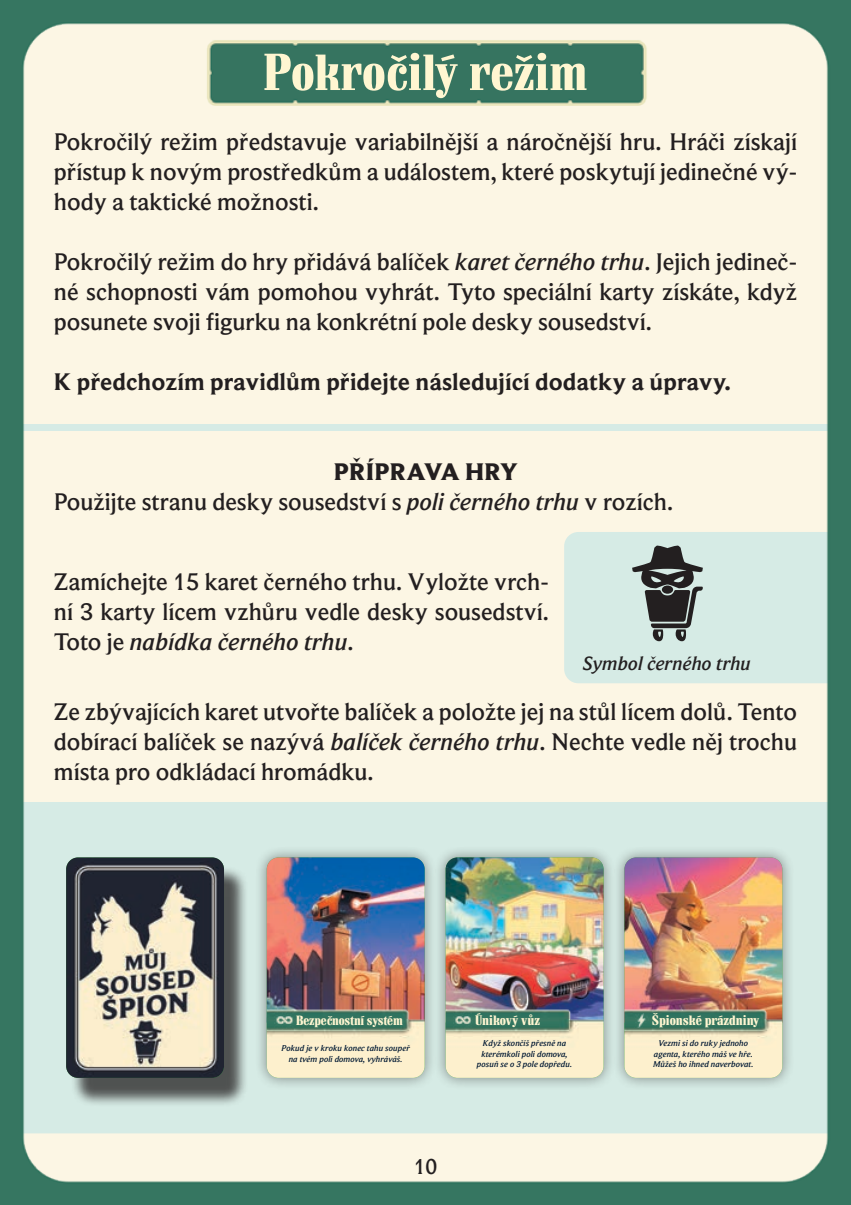
<style>
.page{position:relative;width:851px;height:1205px;background:#fff}
.page>*{position:absolute;margin:0;border:0;box-sizing:border-box;transform-origin:0 0}
.t1{font:55px "R41 Proclam";color:#fff6d1}
.t2{font:500 25px/30px "Beaufort Pro";color:#231f20;text-align:justify}
.t3{font:700 25px "Beaufort Pro";color:#231f20}
.t4{font:500 22.5px "Beaufort Pro";color:#231f20}
.t5{font:italic 500 20px "Beaufort Pro";color:#231f20}
.t6{font:14.75px "R41 Proclam";color:#fff6d1}
.t7{font:14.25px "R41 Proclam";letter-spacing:-.01em;color:#fff6d1}
.t8{font:italic 500 8.75px/10.5px "Beaufort Pro";color:#001833;text-align:center}
.s1{font-style:italic}
.s2{font-weight:800}
</style>
<div class="page">
<img style="left:0;top:0;width:850px;height:1205px">
<h1 class="t1" style="left:263px;top:41px;width:326px">Pokročilý režim</h1>
<p class="t2" style="left:54px;top:126px;width:744px">Pokročilý režim představuje variabilnější a náročnější hru. Hráči získají přístup k novým prostředkům a událostem, které poskytují jedinečné vý&shy;hody a taktické možnosti.</p>
<p class="t2" style="left:54px;top:246px;width:744px">Pokročilý režim do hry přidává balíček <span class="s1">karet černého trhu</span>. Jejich jedineč&shy;né schopnosti vám pomohou vyhrát. Tyto speciální karty získáte, když posunete svoji figurku na konkrétní pole desky sousedství.</p>
<p class="t3" style="left:54px;top:366px;width:678px">K předchozím pravidlům přidejte následující dodatky a úpravy.</p>
<p class="t2" style="left:54px;top:456px;width:620px;text-indent:279px"><span class="s2">PŘÍPRAVA HRY<br></span>Použijte stranu desky sousedství s <span class="s1">poli černého trhu</span> v rozích.</p>
<p class="t2" style="left:54px;top:566px;width:496px">Zamíchejte 15 karet černého trhu. Vyložte vrch&shy;ní 3 karty lícem vzhůru vedle desky sousedství.<br>Toto je <span class="s1">nabídka černého trhu</span>.</p>
<p class="t5" style="left:583px;top:651px;width:169px">Symbol černého trhu</p>
<p class="t2" style="left:54px;top:696px;width:744px">Ze zbývajících karet utvořte balíček a položte jej na stůl lícem dolů. Tento dobírací balíček se nazývá <span class="s1">balíček černého trhu</span>. Nechte vedle něj trochu místa pro odkládací hromádku.</p>
<p class="t7" style="left:296px;top:1012px;width:108px">Bezpečnostní systém</p>
<p class="t8" style="left:281px;top:1043px;width:130px">Pokud je v kroku konec tahu soupeř na tvém poli domova, vyhráváš.</p>
<p class="t4" style="left:413px;top:1152px;width:25px">10</p>
<p class="t6" style="left:475px;top:1011px;width:66px">Únikový vůz</p>
<p class="t8" style="left:477px;top:1037px;width:97px">Když skončíš přesně na kterémkoli poli domova, posuň se o 3 pole dopředu.</p>
<p class="t6" style="left:652px;top:1012px;width:109px">Špionské prázdniny</p>
<p class="t8" style="left:653px;top:1037px;width:102px">Vezmi si do ruky jednoho agenta, kterého máš ve hře.<br>Můžeš ho ihned naverbovat.</p>
</div>
